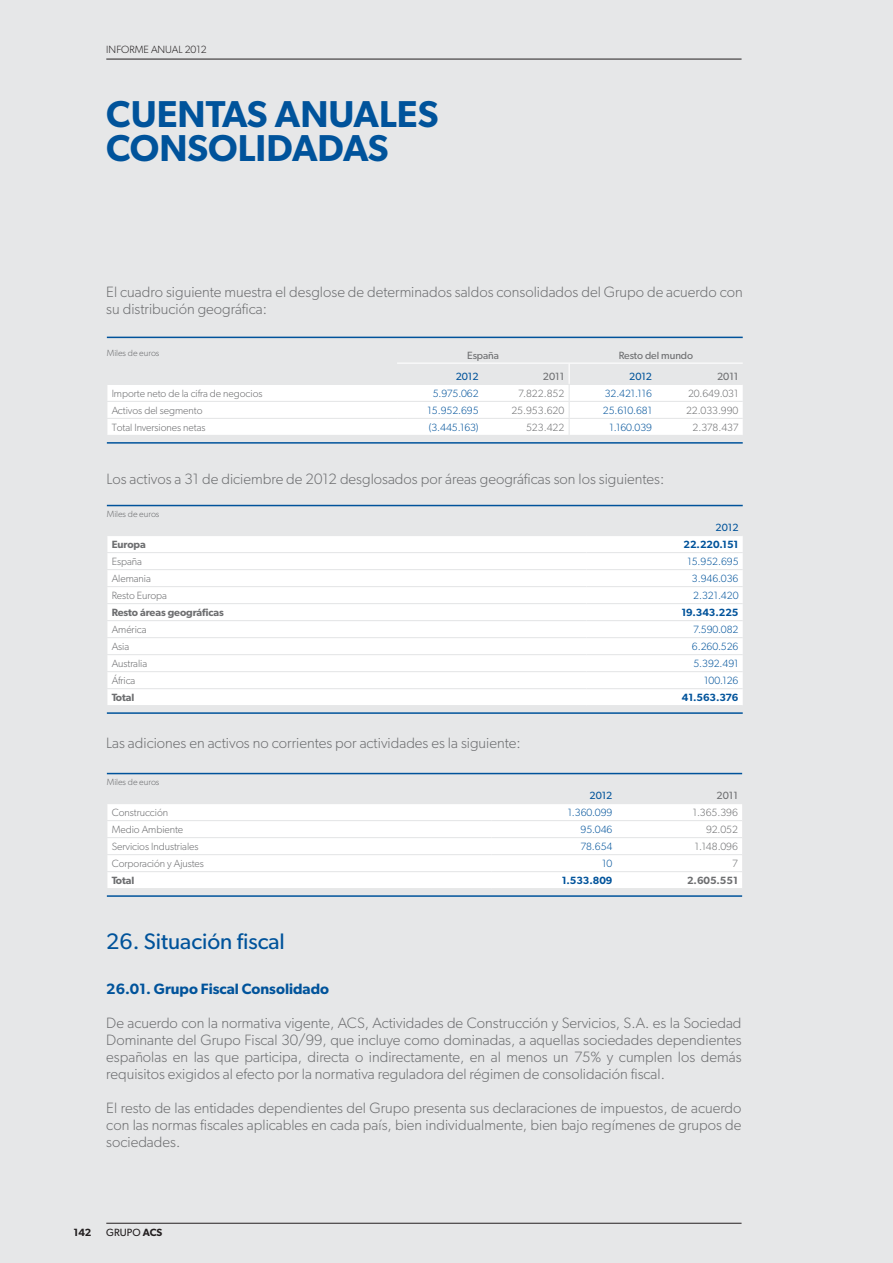
<style>
.page{position:relative;width:893px;height:1263px;background:#e6e7e8}
.page>*{position:absolute;margin:0;border:0;box-sizing:border-box;transform-origin:0 0}
.t1{font:600 37.5px/34px "Gibson";color:#00539b}
.t2{font:22.5px "Gibson";color:#00539b}
.t3{font:300 15px/17px "Gibson";color:#6d6e70;text-align:justify}
.t4{font:600 15px "Gibson";color:#00539b}
.t5{font:300 10.5px "Gibson";letter-spacing:-.005em;color:#6d6e70}
.t6{font:300 10.5px "Gibson";letter-spacing:-.005em;color:#00539b}
.t7{font:600 10.5px "Gibson";letter-spacing:-.005em;color:#6d6e70}
.t8{font:600 10.5px "Gibson";letter-spacing:-.005em;color:#00539b}
.t9{font:10.5px "Gibson";letter-spacing:-.005em;color:#6d6e70}
.t10{font:300 10.5px "Gibson";color:#231f20}
.t11{font:10.5px "Gibson";letter-spacing:-.005em;color:#00539b}
.t12{font:10.5px "Gibson";color:#231f20}
.t13{font:600 10.5px "Gibson";color:#231f20}
.t14{font:300 9px "Gibson";letter-spacing:-.005em;color:#6d6e70}
.s1{font-weight:600}
</style>
<div class="page">
<hr style="left:106px;top:1223px;width:636px;height:1px;background:#231f20">
<hr style="left:106px;top:59px;width:636px;height:1px;background:#231f20">
<hr style="left:397px;top:363px;width:346px;height:1px;background:#fff">
<svg style="left:107px;top:364px;width:636px;height:71px"></svg>
<hr style="left:107px;top:337px;width:636px;height:1px;background:#00539b">
<hr style="left:107px;top:442px;width:636px;height:2px;background:#00539b">
<div style="left:107px;top:536px;width:636px;height:169px;background:#fff"></div>
<hr style="left:106px;top:552px;width:480px;height:1px;background:#e6e7e8">
<hr style="left:106px;top:569px;width:480px;height:1px;background:#e6e7e8">
<hr style="left:106px;top:586px;width:480px;height:1px;background:#e6e7e8">
<hr style="left:106px;top:603px;width:480px;height:1px;background:#e6e7e8">
<hr style="left:106px;top:620px;width:480px;height:1px;background:#e6e7e8">
<hr style="left:106px;top:637px;width:480px;height:1px;background:#e6e7e8">
<hr style="left:106px;top:654px;width:480px;height:1px;background:#e6e7e8">
<hr style="left:106px;top:671px;width:480px;height:1px;background:#e6e7e8">
<hr style="left:106px;top:688px;width:480px;height:1px;background:#e6e7e8">
<hr style="left:586px;top:552px;width:157px;height:1px;background:#e6e7e8">
<hr style="left:586px;top:569px;width:157px;height:1px;background:#e6e7e8">
<hr style="left:586px;top:586px;width:157px;height:1px;background:#e6e7e8">
<hr style="left:586px;top:603px;width:157px;height:1px;background:#e6e7e8">
<hr style="left:586px;top:620px;width:157px;height:1px;background:#e6e7e8">
<hr style="left:586px;top:637px;width:157px;height:1px;background:#e6e7e8">
<hr style="left:586px;top:654px;width:157px;height:1px;background:#e6e7e8">
<hr style="left:586px;top:671px;width:157px;height:1px;background:#e6e7e8">
<hr style="left:586px;top:688px;width:157px;height:1px;background:#e6e7e8">
<hr style="left:107px;top:505px;width:636px;height:1px;background:#00539b">
<hr style="left:107px;top:712px;width:636px;height:2px;background:#00539b">
<div style="left:107px;top:804px;width:635px;height:84px;background:#fff"></div>
<hr style="left:106px;top:820px;width:385px;height:1px;background:#e6e7e8">
<hr style="left:106px;top:837px;width:385px;height:1px;background:#e6e7e8">
<hr style="left:106px;top:854px;width:385px;height:1px;background:#e6e7e8">
<hr style="left:106px;top:871px;width:385px;height:1px;background:#e6e7e8">
<hr style="left:491px;top:820px;width:251px;height:1px;background:#e6e7e8">
<hr style="left:491px;top:837px;width:251px;height:1px;background:#e6e7e8">
<hr style="left:491px;top:854px;width:251px;height:1px;background:#e6e7e8">
<hr style="left:491px;top:871px;width:251px;height:1px;background:#e6e7e8">
<hr style="left:107px;top:773px;width:635px;height:1px;background:#00539b">
<hr style="left:107px;top:895px;width:635px;height:2px;background:#00539b">
<p class="t10" style="left:106px;top:46px;width:102px">INFORME ANUAL 2012</p>
<h1 class="t1" style="left:106px;top:101px;width:334px">CUENTAS ANUALES<br>CONSOLIDADAS</h1>
<p class="t3" style="left:106px;top:285px;width:638px">El cuadro siguiente muestra el desglose de determinados saldos consolidados del Grupo de acuerdo con su distribución geográfica:</p>
<p class="t14" style="left:107px;top:350px;width:54px">Miles de euros</p>
<p class="t9" style="left:467px;top:352px;width:33px">España</p>
<p class="t9" style="left:619px;top:352px;width:76px">Resto del mundo</p>
<p class="t11" style="left:456px;top:373px;width:24px">2012</p>
<p class="t9" style="left:543px;top:373px;width:23px">2011</p>
<p class="t11" style="left:629px;top:373px;width:24px">2012</p>
<p class="t9" style="left:717px;top:373px;width:23px">2011</p>
<p class="t5" style="left:112px;top:390px;width:152px">Importe neto de la cifra de negocios</p>
<p class="t6" style="left:433px;top:390px;width:47px">5.975.062</p>
<p class="t5" style="left:518px;top:390px;width:48px">7.822.852</p>
<p class="t6" style="left:605px;top:390px;width:49px">32.421.116</p>
<p class="t5" style="left:688px;top:390px;width:52px">20.649.031</p>
<p class="t5" style="left:112px;top:407px;width:92px">Activos del segmento</p>
<p class="t6" style="left:428px;top:407px;width:53px">15.952.695</p>
<p class="t5" style="left:511px;top:407px;width:55px">25.953.620</p>
<p class="t6" style="left:603px;top:407px;width:51px">25.610.681</p>
<p class="t5" style="left:686px;top:407px;width:54px">22.033.990</p>
<p class="t5" style="left:112px;top:424px;width:95px">Total Inversiones netas</p>
<p class="t6" style="left:429px;top:424px;width:51px">(3.445.163)</p>
<p class="t5" style="left:526px;top:424px;width:40px">523.422</p>
<p class="t6" style="left:609px;top:424px;width:44px">1.160.039</p>
<p class="t5" style="left:693px;top:424px;width:47px">2.378.437</p>
<p class="t3" style="left:106px;top:472px;width:559px">Los activos a 31 de diciembre de 2012 desglosados por áreas geográficas son los siguientes:</p>
<p class="t14" style="left:107px;top:511px;width:54px">Miles de euros</p>
<p class="t11" style="left:716px;top:524px;width:24px">2012</p>
<p class="t7" style="left:112px;top:541px;width:36px">Europa</p>
<p class="t8" style="left:684px;top:541px;width:56px">22.220.151</p>
<p class="t5" style="left:112px;top:558px;width:32px">España</p>
<p class="t6" style="left:687px;top:558px;width:53px">15.952.695</p>
<p class="t5" style="left:112px;top:575px;width:41px">Alemania</p>
<p class="t6" style="left:692px;top:575px;width:48px">3.946.036</p>
<p class="t5" style="left:112px;top:592px;width:57px">Resto Europa</p>
<p class="t6" style="left:693px;top:592px;width:47px">2.321.420</p>
<p class="t7" style="left:112px;top:609px;width:114px">Resto áreas geográficas</p>
<p class="t8" style="left:681px;top:609px;width:59px">19.343.225</p>
<p class="t5" style="left:112px;top:626px;width:36px">América</p>
<p class="t6" style="left:693px;top:626px;width:47px">7.590.082</p>
<p class="t5" style="left:112px;top:643px;width:19px">Asia</p>
<p class="t6" style="left:692px;top:643px;width:48px">6.260.526</p>
<p class="t5" style="left:112px;top:660px;width:37px">Australia</p>
<p class="t6" style="left:693px;top:660px;width:47px">5.392.491</p>
<p class="t5" style="left:112px;top:677px;width:25px">África</p>
<p class="t6" style="left:704px;top:677px;width:36px">100.126</p>
<p class="t7" style="left:112px;top:694px;width:24px">Total</p>
<p class="t8" style="left:682px;top:694px;width:58px">41.563.376</p>
<p class="t3" style="left:106px;top:736px;width:416px">Las adiciones en activos no corrientes por actividades es la siguiente:</p>
<p class="t14" style="left:107px;top:779px;width:54px">Miles de euros</p>
<p class="t11" style="left:590px;top:792px;width:24px">2012</p>
<p class="t9" style="left:717px;top:792px;width:23px">2011</p>
<p class="t5" style="left:112px;top:809px;width:58px">Construcción</p>
<p class="t6" style="left:568px;top:809px;width:46px">1.360.099</p>
<p class="t5" style="left:693px;top:809px;width:47px">1.365.396</p>
<p class="t5" style="left:112px;top:826px;width:73px">Medio Ambiente</p>
<p class="t6" style="left:580px;top:826px;width:33px">95.046</p>
<p class="t5" style="left:706px;top:826px;width:33px">92.052</p>
<p class="t5" style="left:112px;top:843px;width:88px">Servicios Industriales</p>
<p class="t6" style="left:580px;top:843px;width:34px">78.654</p>
<p class="t5" style="left:695px;top:843px;width:44px">1.148.096</p>
<p class="t5" style="left:112px;top:860px;width:94px">Corporación y Ajustes</p>
<p class="t6" style="left:602px;top:860px;width:12px">10</p>
<p class="t5" style="left:732px;top:860px;width:7px">7</p>
<p class="t7" style="left:112px;top:877px;width:24px">Total</p>
<p class="t8" style="left:562px;top:877px;width:52px">1.533.809</p>
<p class="t7" style="left:687px;top:877px;width:52px">2.605.551</p>
<h2 class="t2" style="left:106px;top:934px;width:180px">26. Situación fiscal</h2>
<p class="t4" style="left:106px;top:984px;width:224px">26.01. Grupo Fiscal Consolidado</p>
<p class="t3" style="left:106px;top:1016px;width:637px">De acuerdo con la normativa vigente, ACS, Actividades de Construcción y Servicios, S.A. es la Sociedad Dominante del Grupo Fiscal 30/99, que incluye como dominadas, a aquellas sociedades dependientes españolas en las que participa, directa o indirectamente, en al menos un 75% y cumplen los demás requisitos exigidos al efecto por la normativa reguladora del régimen de consolidación fiscal.</p>
<p class="t3" style="left:106px;top:1101px;width:637px">El resto de las entidades dependientes del Grupo presenta sus declaraciones de impuestos, de acuerdo con las normas fiscales aplicables en cada país, bien individualmente, bien bajo regímenes de grupos de sociedades.</p>
<p class="t13" style="left:73px;top:1229px;width:20px">142</p>
<p class="t12" style="left:106px;top:1229px;width:57px">GRUPO <span class="s1">ACS</span></p>
</div>
